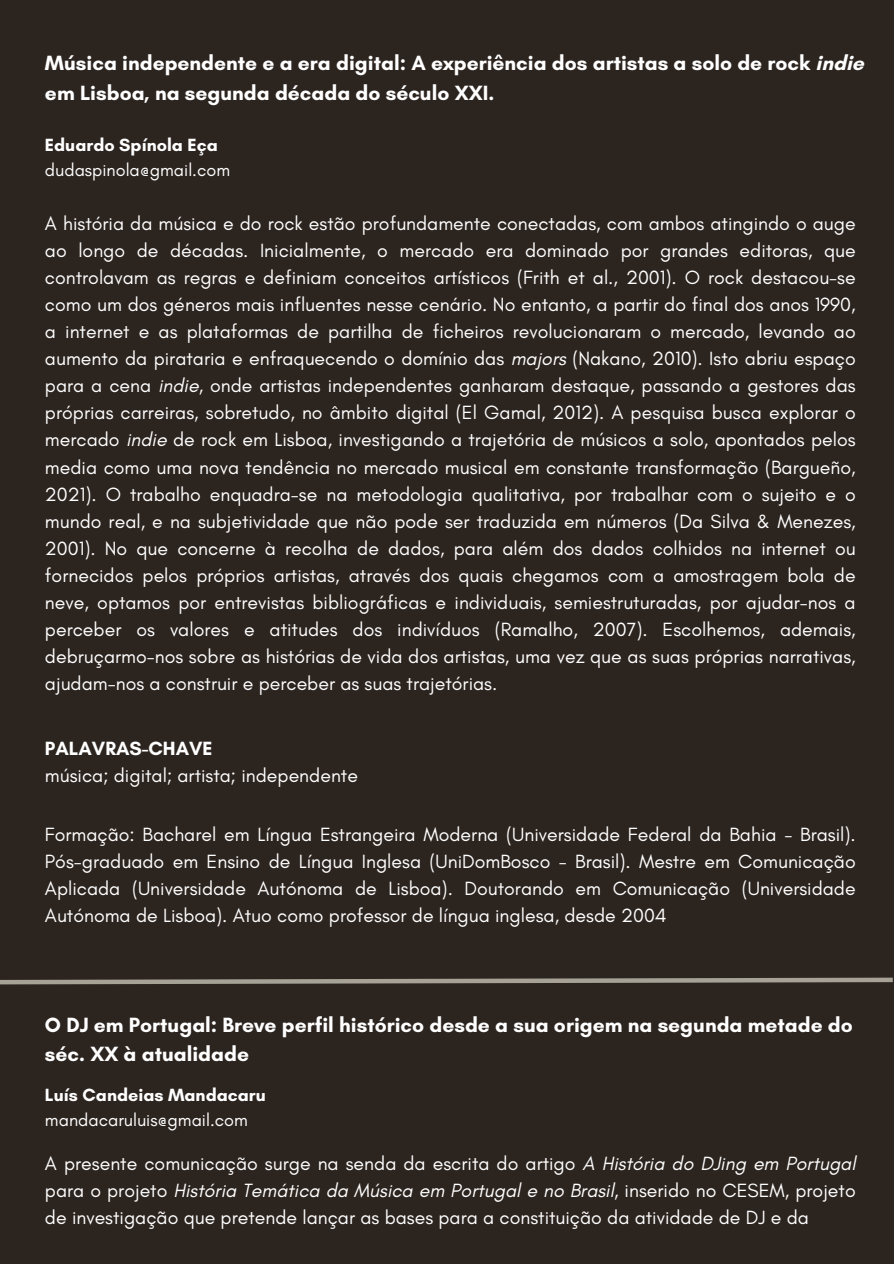
<style>
.page{position:relative;width:894px;height:1264px;background:#fff}
.page>*{position:absolute;margin:0;border:0;box-sizing:border-box;transform-origin:0 0}
.t1{font:700 21px/29.2px "Glacial Indifference";color:#fff}
.t2{font:19.5px/27px "Glacial Indifference";color:#fff;text-align:justify}
.t3{font:18px "Glacial Indifference";color:#fff}
.t4{font:700 18px "Glacial Indifference";color:#fff}
.s1{font-style:italic}
.s2{font-weight:700}
</style>
<div class="page">
<div style="left:0;top:0;width:893px;height:1263px;background:#2c241f"></div>
<svg style="left:0;top:977px;width:893px;height:8px"></svg>
<h1 class="t1" style="left:45px;top:48px;width:820px">Música independente e a era digital: A experiência dos artistas a solo de rock indie em Lisboa, na segunda década do século XXI.</h1>
<p class="t4" style="left:45px;top:134px;width:174px">Eduardo Spínola Eça</p>
<p class="t3" style="left:45px;top:158px;width:187px">dudaspinola@gmail.com</p>
<h2 class="t2" style="left:45px;top:210px;width:812px">A história da música e do rock estão profundamente conectadas, com ambos atingindo o auge ao longo de décadas. Inicialmente, o mercado era dominado por grandes editoras, que controlavam as regras e definiam conceitos artísticos (Frith et al., 2001). O rock destacou-se como um dos géneros mais influentes nesse cenário. No entanto, a partir do final dos anos 1990, a internet e as plataformas de partilha de ficheiros revolucionaram o mercado, levando ao aumento da pirataria e enfraquecendo o domínio das <span class="s1">majors</span> (Nakano, 2010). Isto abriu espaço para a cena <span class="s1">indie</span>, onde artistas independentes ganharam destaque, passando a gestores das próprias carreiras, sobretudo, no âmbito digital (El Gamal, 2012). A pesquisa busca explorar o mercado <span class="s1">indie</span> de rock em Lisboa, investigando a trajetória de músicos a solo, apontados pelos media como uma nova tendência no mercado musical em constante transformação (Bargueño, 2021). O trabalho enquadra-se na metodologia qualitativa, por trabalhar com o sujeito e o mundo real, e na subjetividade que não pode ser traduzida em números (Da Silva &amp; Menezes, 2001). No que concerne à recolha de dados, para além dos dados colhidos na internet ou fornecidos pelos próprios artistas, através dos quais chegamos com a amostragem bola de neve, optamos por entrevistas bibliográficas e individuais, semiestruturadas, por ajudar-nos a perceber os valores e atitudes dos indivíduos (Ramalho, 2007). Escolhemos, ademais, debruçarmo-nos sobre as histórias de vida dos artistas, uma vez que as suas próprias narrativas, ajudam-nos a construir e perceber as suas trajetórias.</h2>
<h2 class="t2" style="left:45px;top:735px;width:314px"><span class="s2">PALAVRAS-CHAVE<br></span>música; digital; artista; independente</h2>
<h2 class="t2" style="left:45px;top:820px;width:812px">Formação: Bacharel em Língua Estrangeira Moderna (Universidade Federal da Bahia - Brasil).<br>Pós-graduado em Ensino de Língua Inglesa (UniDomBosco - Brasil). Mestre em Comunicação Aplicada (Universidade Autónoma de Lisboa). Doutorando em Comunicação (Universidade Autónoma de Lisboa). Atuo como professor de língua inglesa, desde 2004</h2>
<p class="t1" style="left:45px;top:1010px;width:809px">O DJ em Portugal: Breve perfil histórico desde a sua origem na segunda metade do séc. XX à atualidade</p>
<h1 class="t4" style="left:45px;top:1083px;width:222px">Luís Candeias Mandacaru</h1>
<p class="t3" style="left:45px;top:1108px;width:204px">mandacaruluis@gmail.com</p>
<p class="t2" style="left:45px;top:1150px;width:812px">A presente comunicação surge na senda da escrita do artigo <span class="s1">A História do DJing em Portugal </span>para o projeto <span class="s1">História Temática da Música em Portugal e no Brasil</span>, inserido no CESEM, projeto de investigação que pretende lançar as bases para a constituição da atividade de DJ e da</p>
</div>
